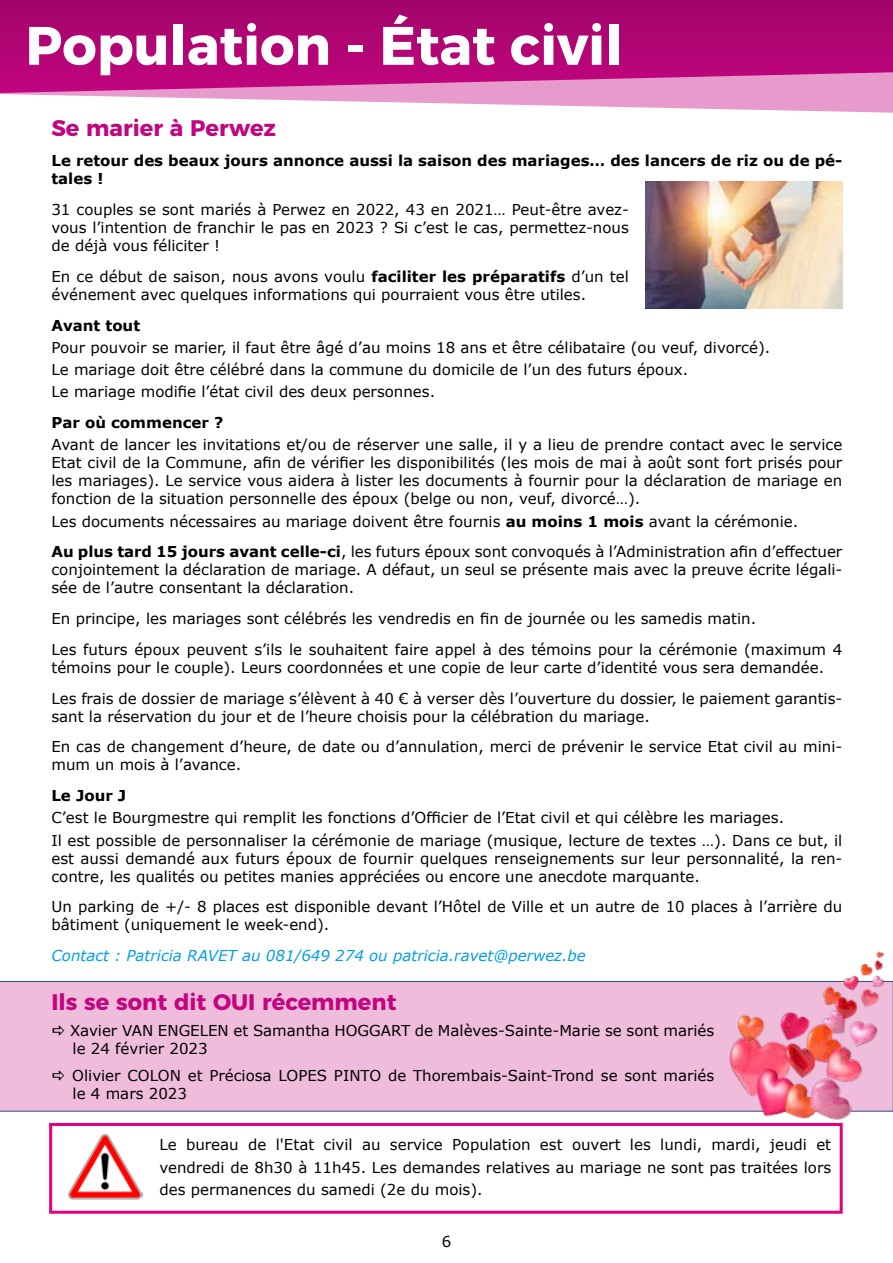
<style>
.page{position:relative;width:893px;height:1263px;background:#fff}
.page>*{position:absolute;margin:0;border:0;box-sizing:border-box;transform-origin:0 0}
.t1{font:700 54px "Montserrat";color:#fff}
.t2{font:700 22.5px "Montserrat";color:#c3057f}
.t3{font:15px/18px "Verdana";color:#000}
.t4{font:700 15px/18px "Verdana";color:#000}
.t5{font:italic 15px "Verdana";color:#009fe3}
.s1{font-weight:700}
</style>
<div class="page">
<div style="left:0;top:981px;width:893px;height:130px;background:#efbcdc"></div>
<img style="left:725px;top:951px;width:162px;height:169px">
<svg style="left:0;top:93px;width:893px;height:20px"></svg>
<svg style="left:0;top:0;width:893px;height:93px;background:#b5157c"></svg>
<img style="left:646px;top:182px;width:196px;height:126px">
<div style="left:49px;top:1123px;width:794px;height:91px;border:3px solid #e6007e"></div>
<img style="left:68px;top:1134px;width:74px;height:66px">
<svg style="left:53px;top:1026px;width:11px;height:9px"></svg>
<svg style="left:53px;top:1071px;width:11px;height:9px"></svg>
<h1 class="t1" style="left:26px;top:1px;width:598px">Population - État civil</h1>
<h2 class="t2" style="left:51px;top:109px;width:226px">Se marier à Perwez</h2>
<p class="t4" style="left:51px;top:152px;width:792px">Le retour des beaux jours annonce aussi la saison des mariages… des lancers de riz ou de pé&shy;tales !</p>
<p class="t3" style="left:51px;top:200px;width:579px;text-align:justify">31 couples se sont mariés à Perwez en 2022, 43 en 2021… Peut-être avez&shy;vous l’intention de franchir le pas en 2023 ? Si c’est le cas, permettez-nous de déjà vous féliciter !</p>
<p class="t3" style="left:51px;top:267px;width:579px">En ce début de saison, nous avons voulu <span class="s1">faciliter les préparatifs</span> d’un tel événement avec quelques informations qui pourraient vous être utiles.</p>
<p class="t4" style="left:51px;top:316px;width:90px">Avant tout</p>
<p class="t3" style="left:51px;top:336px;width:720px;line-height:22.2px">Pour pouvoir se marier, il faut être âgé d’au moins 18 ans et être célibataire (ou veuf, divorcé).<br>Le mariage doit être célébré dans la commune du domicile de l’un des futurs époux.<br>Le mariage modifie l’état civil des deux personnes.</p>
<p class="t4" style="left:51px;top:413px;width:173px">Par où commencer ?</p>
<p class="t3" style="left:51px;top:436px;width:792px;text-align:justify">Avant de lancer les invitations et/ou de réserver une salle, il y a lieu de prendre contact avec le service Etat civil de la Commune, afin de vérifier les disponibilités (les mois de mai à août sont fort prisés pour les mariages). Le service vous aidera à lister les documents à fournir pour la déclaration de mariage en fonction de la situation personnelle des époux (belge ou non, veuf, divorcé…).</p>
<p class="t3" style="left:51px;top:506px;width:792px;line-height:30.8px">Les documents nécessaires au mariage doivent être fournis <span class="s1">au moins 1 mois</span> avant la cérémonie.<br><span class="s1">Au plus tard 15 jours avant celle-ci</span>, les futurs époux sont convoqués à l’Administration afin d’effectuer</p>
<p class="t3" style="left:51px;top:561px;width:792px">conjointement la déclaration de mariage. A défaut, un seul se présente mais avec la preuve écrite légali&shy;sée de l’autre consentant la déclaration.</p>
<p class="t3" style="left:51px;top:603px;width:792px;line-height:30.8px">En principe, les mariages sont célébrés les vendredis en fin de journée ou les samedis matin.<br>Les futurs époux peuvent s’ils le souhaitent faire appel à des témoins pour la cérémonie (maximum 4</p>
<p class="t3" style="left:51px;top:652px;width:792px;line-height:30.8px">témoins pour le couple). Leurs coordonnées et une copie de leur carte d’identité vous sera demandée.<br>Les frais de dossier de mariage s’élèvent à 40 € à verser dès l’ouverture du dossier, le paiement garantis-</p>
<p class="t3" style="left:51px;top:701px;width:792px;line-height:30.8px">sant la réservation du jour et de l’heure choisis pour la célébration du mariage.<br>En cas de changement d’heure, de date ou d’annulation, merci de prévenir le service Etat civil au mini-</p>
<p class="t3" style="left:51px;top:756px;width:191px">mum un mois à l’avance.</p>
<p class="t4" style="left:51px;top:786px;width:76px">Le Jour J</p>
<p class="t3" style="left:51px;top:807px;width:792px;line-height:22.2px">C’est le Bourgmestre qui remplit les fonctions d’Officier de l’Etat civil et qui célèbre les mariages.<br>Il est possible de personnaliser la cérémonie de mariage (musique, lecture de textes …). Dans ce but, il</p>
<p class="t3" style="left:51px;top:849px;width:792px">est aussi demandé aux futurs époux de fournir quelques renseignements sur leur personnalité, la ren&shy;contre, les qualités ou petites manies appréciées ou encore une anecdote marquante.</p>
<p class="t3" style="left:51px;top:898px;width:792px">Un parking de +/- 8 places est disponible devant l’Hôtel de Ville et un autre de 10 places à l’arrière du bâtiment (uniquement le week-end).</p>
<p class="t5" style="left:51px;top:945px;width:536px">Contact : Patricia RAVET au 081/649 274 ou patricia.ravet@perwez.be</p>
<h2 class="t2" style="left:51px;top:983px;width:347px">Ils se sont dit OUI récemment</h2>
<p class="t3" style="left:70px;top:1022px;width:646px">Xavier VAN ENGELEN et Samantha HOGGART de Malèves-Sainte-Marie se sont mariés le 24 février 2023</p>
<p class="t3" style="left:72px;top:1066px;width:644px">Olivier COLON et Préciosa LOPES PINTO de Thorembais-Saint-Trond se sont mariés le 4 mars 2023</p>
<p class="t3" style="left:159px;top:1133px;width:673px;line-height:22.5px;text-align:justify">Le bureau de l'Etat civil au service Population est ouvert les lundi, mardi, jeudi et vendredi de 8h30 à 11h45. Les demandes relatives au mariage ne sont pas traitées lors des permanences du samedi (2e du mois).</p>
<p class="t3" style="left:442px;top:1233px;width:11px">6</p>
</div>
